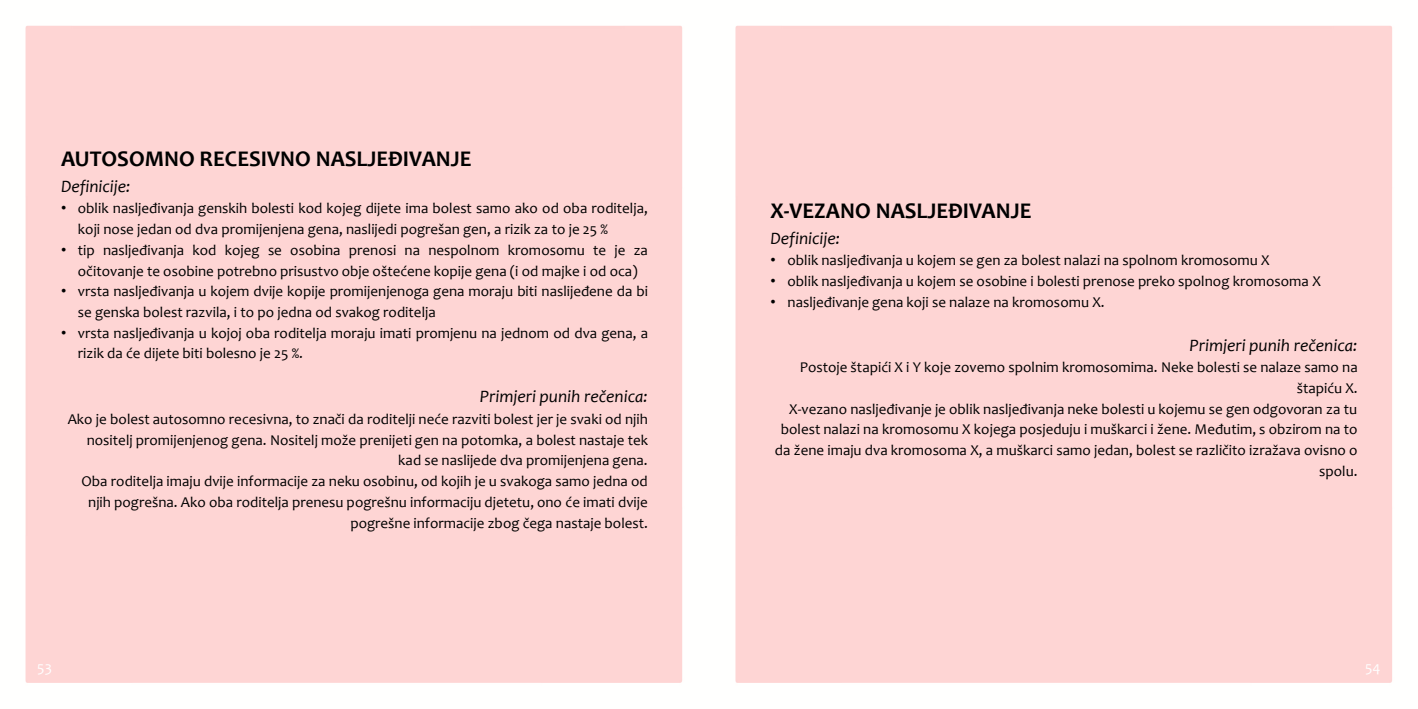
<style>
.page{position:relative;width:1418px;height:709px;background:#fff}
.page>*{position:absolute;margin:0;border:0;box-sizing:border-box;transform-origin:0 0}
.t1{font:700 22.5px "Candara";color:#000}
.t2{font:italic 17.5px "Candara";color:#000}
.t3{font:15px/20.8px "Candara";color:#000}
.t4{font:15px "Candara";color:#fff}
.s1{font-family:"Arial"}
</style>
<div class="page">
<div style="left:25px;top:118px;width:329px;height:118px;background:#fed5d4"></div>
<div style="left:25px;top:236px;width:329px;height:118px;background:#fed5d4"></div>
<div style="left:25px;top:354px;width:329px;height:118px;background:#fed5d4"></div>
<div style="left:25px;top:472px;width:329px;height:119px;background:#fed5d4"></div>
<div style="left:25px;top:591px;width:329px;height:92px;background:#fed5d4"></div>
<div style="left:354px;top:25px;width:329px;height:93px;background:#fed5d4"></div>
<div style="left:354px;top:118px;width:329px;height:118px;background:#fed5d4"></div>
<div style="left:354px;top:236px;width:329px;height:118px;background:#fed5d4"></div>
<div style="left:354px;top:354px;width:329px;height:118px;background:#fed5d4"></div>
<div style="left:354px;top:472px;width:329px;height:119px;background:#fed5d4"></div>
<div style="left:354px;top:591px;width:329px;height:92px;background:#fed5d4"></div>
<div style="left:735px;top:25px;width:328px;height:93px;background:#fed5d4"></div>
<div style="left:735px;top:118px;width:328px;height:118px;background:#fed5d4"></div>
<div style="left:735px;top:236px;width:328px;height:118px;background:#fed5d4"></div>
<div style="left:735px;top:354px;width:328px;height:118px;background:#fed5d4"></div>
<div style="left:735px;top:472px;width:328px;height:119px;background:#fed5d4"></div>
<div style="left:735px;top:591px;width:328px;height:92px;background:#fed5d4"></div>
<div style="left:1063px;top:25px;width:330px;height:93px;background:#fed5d4"></div>
<div style="left:1063px;top:118px;width:330px;height:118px;background:#fed5d4"></div>
<div style="left:1063px;top:236px;width:330px;height:118px;background:#fed5d4"></div>
<div style="left:1063px;top:354px;width:330px;height:118px;background:#fed5d4"></div>
<div style="left:1063px;top:472px;width:330px;height:119px;background:#fed5d4"></div>
<div style="left:1063px;top:591px;width:330px;height:92px;background:#fed5d4"></div>
<p class="t1" style="left:61px;top:145px;width:412px">AUTOSOMNO RECESIVNO NASLJEĐIVANJE</p>
<p class="t2" style="left:61px;top:175px;width:71px">Definicije:</p>
<p class="t3" style="left:78px;top:198px;width:571px;text-indent:-17px"><span class="s1">•</span> oblik nasljeđivanja genskih bolesti kod kojeg dijete ima bolest samo ako od oba roditelja, koji nose jedan od dva promijenjena gena naslijedi p go rešan g ,</p>
<p class="t3" style="left:349px;top:219px;width:300px;text-indent:122px">en a rizik za to je 25 % prenosi na nespolnom kromosomu te je za</p>
<p class="t3" style="left:339px;top:219px;width:5px">,</p>
<p class="t3" style="left:78px;top:239px;width:561px;text-indent:-17px"><span class="s1">•</span> tip nasljeđivanja kod kojeg se osobina<br>očitovanje te osobine potrebno prisustvo obje oštećene kopije gena (i od majke i od oca)</p>
<p class="t3" style="left:78px;top:281px;width:571px;text-indent:-17px"><span class="s1">•</span> vrsta nasljeđivanja u kojem dvije kopije promijenjenoga gena moraju biti naslijeđene da bi se genska bolest razvila, i to po jedna od svakog roditelja</p>
<p class="t3" style="left:78px;top:322px;width:571px;text-indent:-17px"><span class="s1">•</span> vrsta nasljeđivanja u kojoj oba roditelja moraju imati promjenu na jednom od dva gena, a rizik da će dijete biti bolesno je 25 %.</p>
<p class="t2" style="left:480px;top:386px;width:169px">Primjeri punih rečenica:</p>
<p class="t3" style="left:68px;top:408px;width:582px;text-align:right">Ako je bolest autosomno recesivna, to znači da roditelji neće razviti bolest jer je svaki od njih nositelj promijenjenog gena. Nositelj može prenijeti gen na potomka, a bolest nastaje tek</p>
<p class="t3" style="left:81px;top:471px;width:568px;text-align:center">Oba roditelja imaju dvije informacije za neku osobinu, od kojih je u svakoga samo jedna od njih pogrešna. Ako oba roditelja prenesu pogrešnu informaciju djetetu, ono će imati dvije</p>
<p class="t3" style="left:398px;top:450px;width:251px">kad se naslijede dva promijenjena gena.</p>
<p class="t3" style="left:350px;top:512px;width:299px">pogrešne informacije zbog čega nastaje bolest.</p>
<p class="t4" style="left:37px;top:658px;width:16px">53</p>
<p class="t1" style="left:770px;top:196px;width:262px">X-VEZANO NASLJEĐIVANJE</p>
<p class="t2" style="left:770px;top:227px;width:71px">Definicije:</p>
<p class="t3" style="left:770px;top:250px;width:500px"><span class="s1">•</span> oblik nasljeđivanja u kojem se gen za bolest nalazi na spolnom kromosomu X</p>
<p class="t3" style="left:770px;top:270px;width:551px"><span class="s1">•</span> oblik nasljeđivanja u kojem se osobine i bolesti prenose preko spolnog kromosoma X</p>
<p class="t3" style="left:770px;top:291px;width:335px"><span class="s1">•</span> nasljeđivanje gena koji se nalaze na kromosomu X.</p>
<p class="t2" style="left:1189px;top:334px;width:169px">Primjeri punih rečenica:</p>
<p class="t3" style="left:1296px;top:377px;width:62px">štapiću X.</p>
<p class="t3" style="left:799px;top:357px;width:559px">Postoje štapići X i Y koje zovemo spolnim kromosomima. Neke bolesti se nalaze samo na</p>
<p class="t3" style="left:775px;top:398px;width:584px;text-align:right">X-vezano nasljeđivanje je oblik nasljeđivanja neke bolesti u kojemu se gen odgovoran za tu bolest nalazi na kromosomu X kojega posjeduju i muškarci i žene. Međutim, s obzirom na to da žene imaju dva kromosoma X, a muškarci samo jedan, bolest se različito izražava ovisno o</p>
<p class="t3" style="left:1319px;top:460px;width:40px">spolu.</p>
<p class="t4" style="left:1365px;top:658px;width:17px">54</p>
</div>
